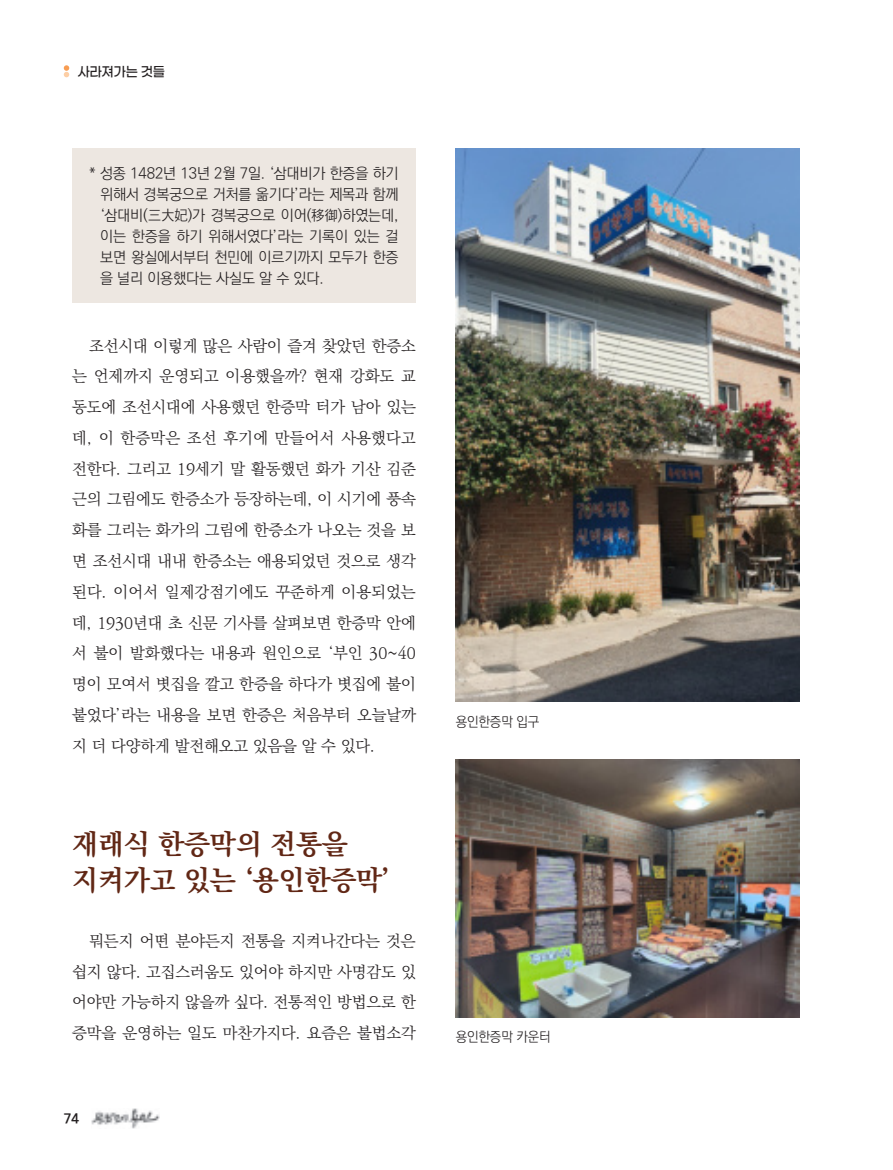
<style>
.page{position:relative;width:893px;height:1170px;background:#fff}
.page>*{position:absolute;margin:0;border:0;box-sizing:border-box;transform-origin:0 0}
.t1{font:700 27.75px/36px "Ko Pub World Batang";letter-spacing:-.005em;color:#612715}
.t2{font:300 15.75px/30.8px "Ko Pub World Batang";letter-spacing:-.005em;color:#231f20;text-align:justify}
.t3{font:300 15px/21px "Ko Pub World Dotum";letter-spacing:-.01em;color:#231f20;text-align:justify}
.t4{font:700 13.65px "Ko Pub World Dotum";color:#231f20}
.t5{font:300 13.5px "Ko Pub World Dotum";letter-spacing:-.01em;color:#231f20}
.t6{font:500 13.5px "Gmarket Sans";letter-spacing:-.025em;color:#231f20;scale:.95 1}
</style>
<div class="page">
<img style="left:91px;top:1108px;width:69px;height:20px">
<div style="left:72px;top:149px;width:344px;height:154px;background:#ede7e1"></div>
<img style="left:456px;top:149px;width:343px;height:553px">
<img style="left:456px;top:759px;width:343px;height:258px">
<svg style="left:64px;top:65px;width:5px;height:12px"></svg>
<p class="t6" style="left:78px;top:64px;width:94px">사라져가는 것들</p>
<p class="t3" style="left:100px;top:163px;width:300px;text-indent:-11px">* 성종 1482년 13년 2월 7일. ‘삼대비가 한증을 하기 위해서 경복궁으로 거처를 옮기다’라는 제목과 함께 ‘삼대비(三大妃)가 경복궁으로 이어(移御)하였는데, 이는 한증을 하기 위해서였다’라는 기록이 있는 걸 보면 왕실에서부터 천민에 이르기까지 모두가 한증 을 널리 이용했다는 사실도 알 수 있다.</p>
<p class="t2" style="left:72px;top:330px;width:345px;text-indent:17px">조선시대 이렇게 많은 사람이 즐겨 찾았던 한증소 는 언제까지 운영되고 이용했을까? 현재 강화도 교 동도에 조선시대에 사용했던 한증막 터가 남아 있는 데, 이 한증막은 조선 후기에 만들어서 사용했다고 전한다. 그리고 19세기 말 활동했던 화가 기산 김준 근의 그림에도 한증소가 등장하는데, 이 시기에 풍속 화를 그리는 화가의 그림에 한증소가 나오는 것을 보 면 조선시대 내내 한증소는 애용되었던 것으로 생각 된다. 이어서 일제강점기에도 꾸준하게 이용되었는 데, 1930년대 초 신문 기사를 살펴보면 한증막 안에 서 불이 발화했다는 내용과 원인으로 ‘부인 30~40 명이 모여서 볏집을 깔고 한증을 하다가 볏집에 불이 붙었다’라는 내용을 보면 한증은 처음부터 오늘날까 지 더 다양하게 발전해오고 있음을 알 수 있다.</p>
<h1 class="t1" style="left:72px;top:825px;width:320px">재래식 한증막의 전통을 지켜가고 있는 ‘용인한증막’</h1>
<p class="t2" style="left:72px;top:925px;width:345px;text-indent:17px">뭐든지 어떤 분야든지 전통을 지켜나간다는 것은 쉽지 않다. 고집스러움도 있어야 하지만 사명감도 있 어야만 가능하지 않을까 싶다. 전통적인 방법으로 한 증막을 운영하는 일도 마찬가지다. 요즘은 불법소각</p>
<p class="t4" style="left:64px;top:1113px;width:17px">74</p>
<p class="t5" style="left:456px;top:712px;width:85px">용인한증막 입구</p>
<p class="t5" style="left:456px;top:1027px;width:97px">용인한증막 카운터</p>
</div>
